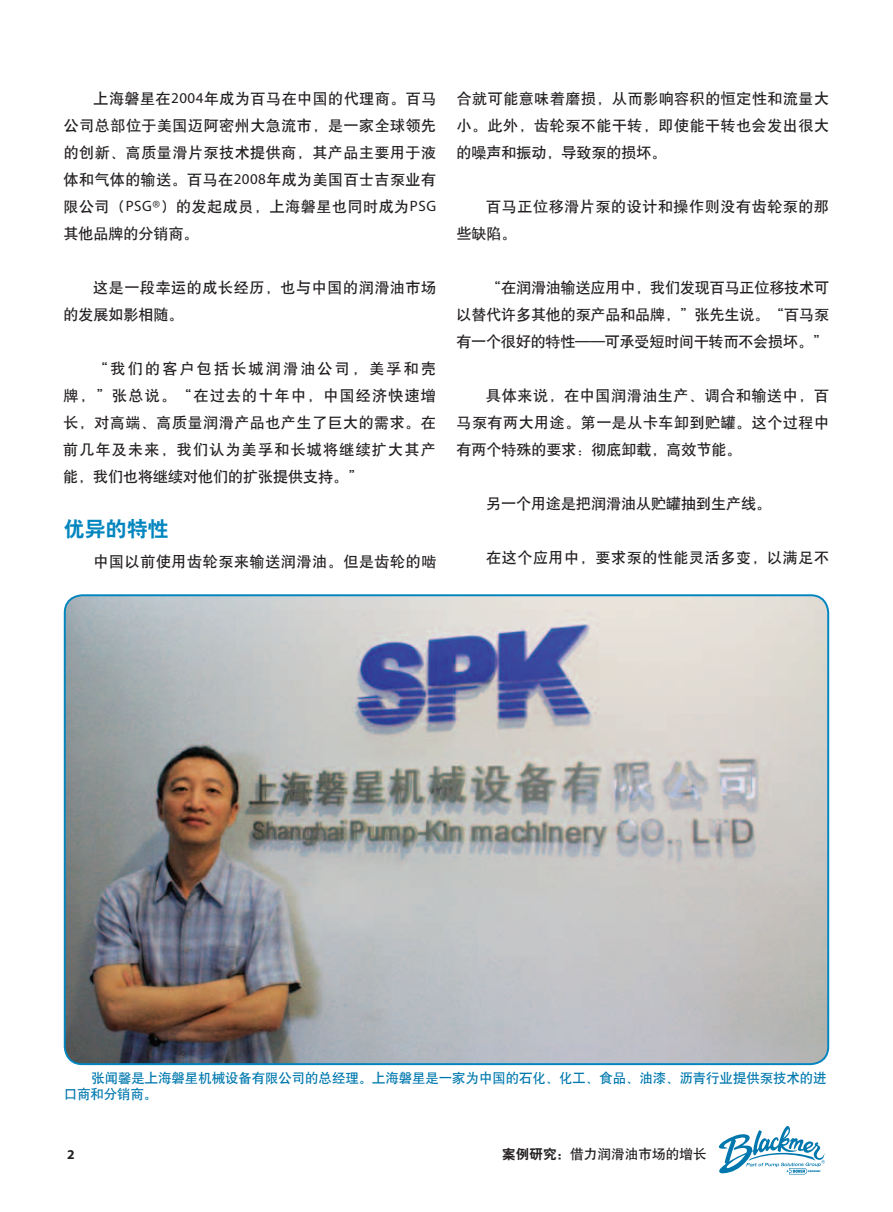
<style>
.page{position:relative;width:893px;height:1212px;background:#fff}
.page>*{position:absolute;margin:0;border:0;box-sizing:border-box;transform-origin:0 0}
.t1{font:21px "H Yb 2 gj";color:#0085bf}
.t2{font:15px/27px "H Yb 1 gj";letter-spacing:.035em;color:#231f20;text-align:justify}
.t3{font:15px "H Yb 1 gj";color:#231f20}
.t4{font:13.5px/16.2px "H Yb 1 gj";color:#0078ae}
.t5{font:13.5px "H Yb 1 gj";letter-spacing:.01em;color:#231f20}
.t6{font:700 13.5px "Myriad";color:#231f20}
.s1{font-family:"Myriad"}
.s2{font-family:"H Yb 2 gj"}
</style>
<div class="page">
<svg style="left:718px;top:1126px;width:107px;height:48px"></svg>
<img style="left:65px;top:596px;width:763px;height:468px">
<p class="t2" style="left:63px;top:85px;width:374px;text-indent:30px">上海磐星在<span class="s1">2004</span>年成为百马在中国的代理商。百马公司总部位于美国迈阿密州大急流市，是一家全球领先的创新、高质量滑片泵技术提供商，其产品主要用于液体和气体的输送。百马在<span class="s1">2008</span>年成为美国百士吉泵业有限公司（<span class="s1">PSG®</span>）的发起成员，上海磐星也同时成为<span class="s1">PSG</span>其他品牌的分销商。</p>
<p class="t2" style="left:64px;top:274px;width:374px;text-indent:30px">这是一段幸运的成长经历，也与中国的润滑油市场的发展如影相随。</p>
<p class="t2" style="left:63px;top:355px;width:375px;text-indent:30px">“我们的客户包括长城润滑油公司，美孚和壳牌，”张总说。“在过去的十年中，中国经济快速增长，对高端、高质量润滑产品也产生了巨大的需求。在前几年及未来，我们认为美孚和长城将继续扩大其产能，我们也将继续对他们的扩张提供支持。”</p>
<h1 class="t1" style="left:64px;top:518px;width:106px">优异的特性</h1>
<p class="t2" style="left:94px;top:548px;width:344px">中国以前使用齿轮泵来输送润滑油。但是齿轮的啮</p>
<p class="t2" style="left:456px;top:85px;width:374px">合就可能意味着磨损，从而影响容积的恒定性和流量大小。此外，齿轮泵不能干转，即使能干转也会发出很大的噪声和振动，导致泵的损坏。</p>
<p class="t2" style="left:457px;top:193px;width:374px;text-indent:30px">百马正位移滑片泵的设计和操作则没有齿轮泵的那些缺陷。</p>
<p class="t2" style="left:456px;top:274px;width:374px;text-indent:30px">“在润滑油输送应用中，我们发现百马正位移技术可以替代许多其他的泵产品和品牌，”张先生说。“百马泵有一个很好的特性——可承受短时间干转而不会损坏。”</p>
<p class="t2" style="left:456px;top:382px;width:374px;text-indent:30px">具体来说，在中国润滑油生产、调合和输送中，百马泵有两大用途。第一是从卡车卸到贮罐。这个过程中有两个特殊的要求：彻底卸载，高效节能。</p>
<p class="t3" style="left:486px;top:496px;width:286px">另一个用途是把润滑油从贮罐抽到生产线。</p>
<p class="t2" style="left:486px;top:544px;width:344px">在这个应用中，要求泵的性能灵活多变，以满足不</p>
<p class="t4" style="left:64px;top:1069px;width:764px;text-indent:28px">张闻馨是上海磐星机械设备有限公司的总经理。上海磐星是一家为中国的石化、化工、食品、油漆、沥青行业提供泵技术的进口商和分销商。</p>
<p class="t6" style="left:67px;top:1147px;width:9px">2</p>
<p class="t5" style="left:502px;top:1147px;width:206px"><span class="s2">案例研究：</span>借力润滑油市场的增长</p>
</div>
